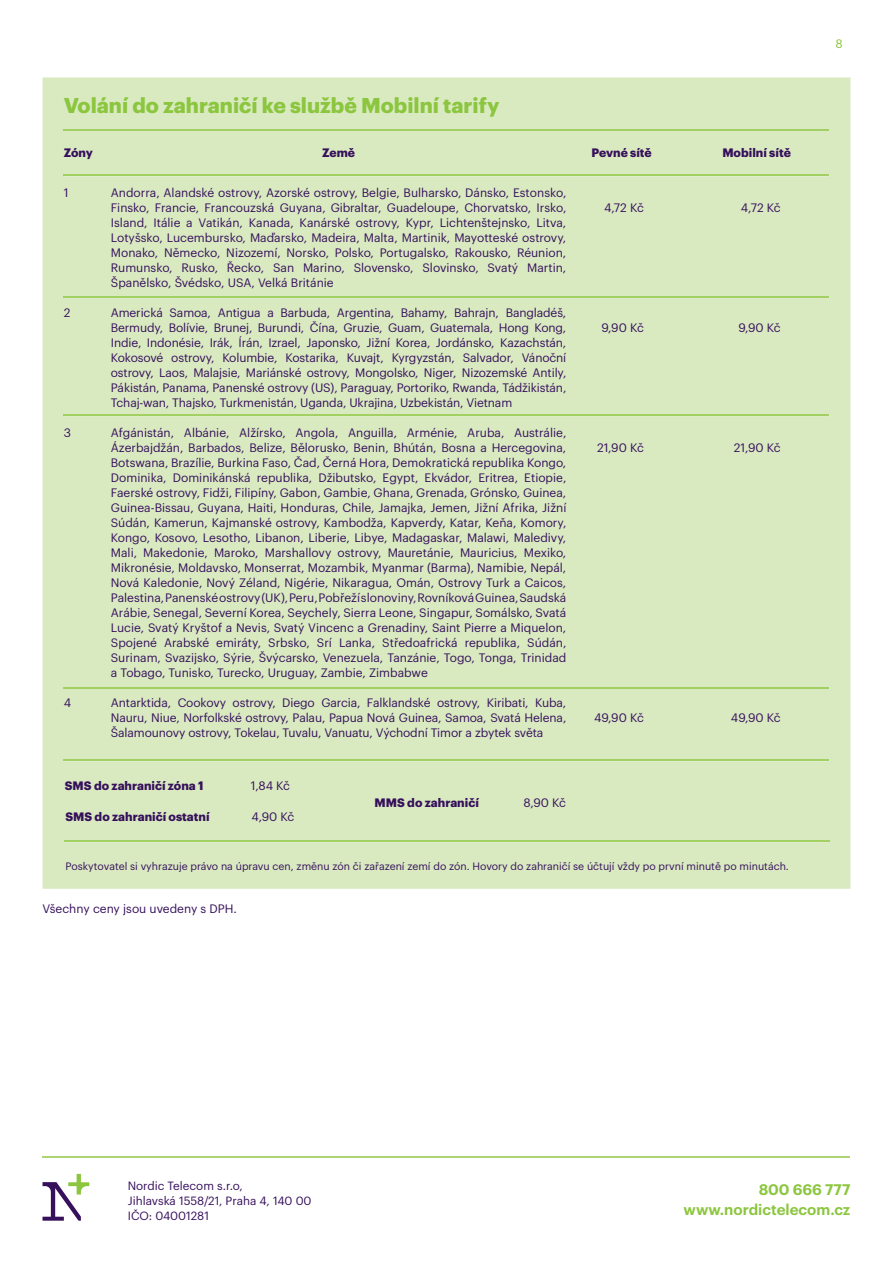
<style>
.page{position:relative;width:893px;height:1263px;background:#fff}
.page>*{position:absolute;margin:0;border:0;box-sizing:border-box;transform-origin:0 0}
.t1{font:700 21px "Graphik";color:#8bc63e}
.t2{font:600 15px "Graphik";color:#8bc63e}
.t3{font:12px/15px "Graphik";letter-spacing:-.01em;color:#36105b;text-align:justify}
.t4{font:700 12px "Graphik";color:#36105b}
.t5{font:12px "Graphik";color:#8bc63e}
.t6{font:11.7px/15px "Graphik";color:#36105b}
.t7{font:10.5px "Graphik";color:#36105b}
</style>
<div class="page">
<hr style="left:43px;top:1157px;width:807px;height:1px;background:#aed475">
<svg style="left:43px;top:1174px;width:46px;height:47px"></svg>
<div style="left:43px;top:78px;width:807px;height:811px;background:#d9eac1"></div>
<hr style="left:64px;top:129px;width:765px;height:2px;background:#a3d063">
<hr style="left:64px;top:175px;width:765px;height:1px;background:#a3d063">
<hr style="left:64px;top:297px;width:765px;height:1px;background:#a3d063">
<hr style="left:64px;top:415px;width:765px;height:1px;background:#a3d063">
<hr style="left:64px;top:687px;width:765px;height:2px;background:#a3d063">
<hr style="left:64px;top:760px;width:765px;height:1px;background:#a3d063">
<hr style="left:64px;top:841px;width:766px;height:1px;background:#a3d063">
<h1 class="t1" style="left:64px;top:89px;width:437px">Volání do zahraničí ke službě Mobilní tarify</h1>
<p class="t4" style="left:64px;top:144px;width:31px">Zóny</p>
<p class="t4" style="left:322px;top:144px;width:34px">Země</p>
<p class="t4" style="left:592px;top:144px;width:62px">Pevné sítě</p>
<p class="t4" style="left:722px;top:144px;width:70px">Mobilní sítě</p>
<p class="t3" style="left:64px;top:184px;width:6px">1</p>
<p class="t3" style="left:111px;top:184px;width:457px">Andorra, Alandské ostrovy, Azorské ostrovy, Belgie, Bulharsko, Dánsko, Estonsko, Finsko, Francie, Francouzská Guyana, Gibraltar, Guadeloupe, Chorvatsko, Irsko, Island, Itálie a Vatikán, Kanada, Kanárské ostrovy, Kypr, Lichtenštejnsko, Litva, Lotyšsko, Lucembursko, Maďarsko, Madeira, Malta, Martinik, Mayotteské ostrovy, Monako, Německo, Nizozemí, Norsko, Polsko, Portugalsko, Rakousko, Réunion, Rumunsko, Rusko, Řecko, San Marino, Slovensko, Slovinsko, Svatý Martin, Španělsko, Švédsko, USA, Velká Británie</p>
<p class="t3" style="left:111px;top:304px;width:457px">Americká Samoa, Antigua a Barbuda, Argentina, Bahamy, Bahrajn, Bangladéš, Bermudy, Bolívie, Brunej, Burundi, Čína, Gruzie, Guam, Guatemala, Hong Kong, Indie, Indonésie, Irák, Írán, Izrael, Japonsko, Jižní Korea, Jordánsko, Kazachstán, Kokosové ostrovy, Kolumbie, Kostarika, Kuvajt, Kyrgyzstán, Salvador, Vánoční ostrovy, Laos, Malajsie, Mariánské ostrovy, Mongolsko, Niger, Nizozemské Antily, Pákistán, Panama, Panenské ostrovy (US), Paraguay, Portoriko, Rwanda, Tádžikistán, Tchaj-wan, Thajsko, Turkmenistán, Uganda, Ukrajina, Uzbekistán, Vietnam</p>
<p class="t3" style="left:111px;top:424px;width:457px">Afgánistán, Albánie, Alžírsko, Angola, Anguilla, Arménie, Aruba, Austrálie, Ázerbajdžán, Barbados, Belize, Bělorusko, Benin, Bhútán, Bosna a Hercegovina, Botswana, Brazílie, Burkina Faso, Čad, Černá Hora, Demokratická republika Kongo, Dominika, Dominikánská republika, Džibutsko, Egypt, Ekvádor, Eritrea, Etiopie, Faerské ostrovy, Fidži, Filipíny, Gabon, Gambie, Ghana, Grenada, Grónsko, Guinea, Guinea-Bissau, Guyana, Haiti, Honduras, Chile, Jamajka, Jemen, Jižní Afrika, Jižní Súdán, Kamerun, Kajmanské ostrovy, Kambodža, Kapverdy, Katar, Keňa, Komory, Kongo, Kosovo, Lesotho, Libanon, Liberie, Libye, Madagaskar, Malawi, Maledivy, Mali, Makedonie, Maroko, Marshallovy ostrovy, Mauretánie, Mauricius, Mexiko, Mikronésie, Moldavsko, Monserrat, Mozambik, Myanmar (Barma), Namibie, Nepál, Nová Kaledonie, Nový Zéland, Nigérie, Nikaragua, Omán, Ostrovy Turk a Caicos, Palestina, Panenské ostrovy (UK), Peru, Pobřeží slonoviny, Rovníková Guinea, Saudská Arábie, Senegal, Severní Korea, Seychely, Sierra Leone, Singapur, Somálsko, Svatá Lucie, Svatý Kryštof a Nevis, Svatý Vincenc a Grenadiny, Saint Pierre a Miquelon, Spojené Arabské emiráty, Srbsko, Srí Lanka, Středoafrická republika, Súdán, Surinam, Svazijsko, Sýrie, Švýcarsko, Venezuela, Tanzánie, Togo, Tonga, Trinidad a Tobago, Tunisko, Turecko, Uruguay, Zambie, Zimbabwe</p>
<p class="t3" style="left:111px;top:694px;width:457px">Antarktida, Cookovy ostrovy, Diego Garcia, Falklandské ostrovy, Kiribati, Kuba, Nauru, Niue, Norfolkské ostrovy, Palau, Papua Nová Guinea, Samoa, Svatá Helena, Šalamounovy ostrovy, Tokelau, Tuvalu, Vanuatu, Východní Timor a zbytek světa</p>
<p class="t3" style="left:604px;top:199px;width:41px">4,72 Kč</p>
<p class="t3" style="left:741px;top:199px;width:41px">4,72 Kč</p>
<p class="t3" style="left:64px;top:304px;width:8px">2</p>
<p class="t3" style="left:601px;top:319px;width:44px">9,90 Kč</p>
<p class="t3" style="left:738px;top:319px;width:44px">9,90 Kč</p>
<p class="t3" style="left:64px;top:424px;width:9px">3</p>
<p class="t3" style="left:597px;top:439px;width:48px">21,90 Kč</p>
<p class="t3" style="left:734px;top:439px;width:48px">21,90 Kč</p>
<p class="t3" style="left:64px;top:694px;width:9px">4</p>
<p class="t3" style="left:594px;top:709px;width:51px">49,90 Kč</p>
<p class="t3" style="left:731px;top:709px;width:51px">49,90 Kč</p>
<p class="t4" style="left:65px;top:776px;width:140px">SMS do zahraničí zóna 1</p>
<p class="t3" style="left:251px;top:777px;width:41px">1,84 Kč</p>
<p class="t4" style="left:375px;top:793px;width:106px">MMS do zahraničí</p>
<p class="t3" style="left:523px;top:794px;width:44px">8,90 Kč</p>
<p class="t4" style="left:65px;top:808px;width:146px">SMS do zahraničí ostatní</p>
<p class="t3" style="left:251px;top:808px;width:44px">4,90 Kč</p>
<p class="t7" style="left:65px;top:858px;width:725px">Poskytovatel si vyhrazuje právo na úpravu cen, změnu zón či zařazení zemí do zón. Hovory do zahraničí se účtují vždy po první minutě po minutách.</p>
<p class="t3" style="left:43px;top:900px;width:196px">Všechny ceny jsou uvedeny s DPH.</p>
<p class="t5" style="left:836px;top:35px;width:9px">8</p>
<p class="t6" style="left:128px;top:1177px;width:185px">Nordic Telecom s.r.o,<br>Jihlavská 1558/21, Praha 4, 140 00<br>IČO: 04001281</p>
<p class="t2" style="left:759px;top:1178px;width:93px">800 666 777</p>
<p class="t2" style="left:684px;top:1198px;width:168px">www.nordictelecom.cz</p>
</div>
